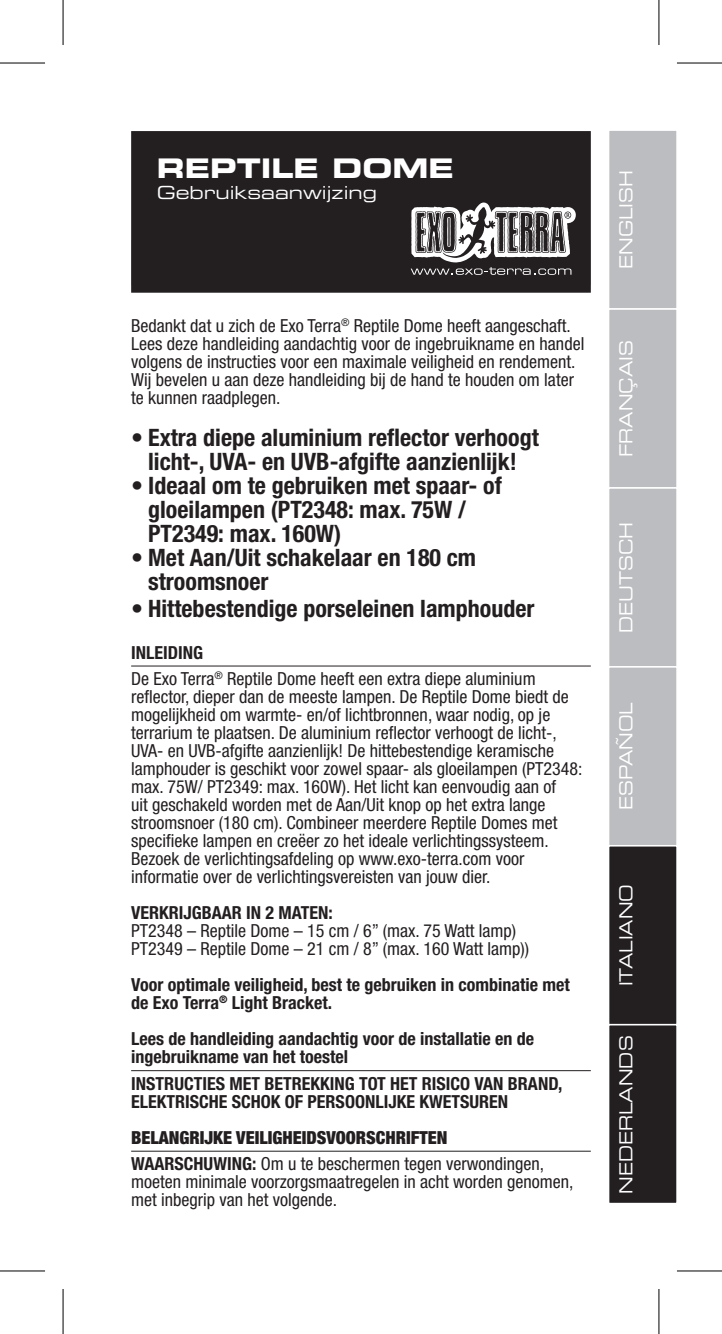
<style>
.page{position:relative;width:722px;height:1334px;background:#fff}
.page>*{position:absolute;margin:0;border:0;box-sizing:border-box;transform-origin:0 0}
.t1{font:27px "Eurostile Bold Extended Two";color:#fff}
.t2{font:700 condensed 24px/24px "Helvetica Neue";color:#231f20}
.t3{font:condensed 18px/18px "Helvetica Neue";color:#231f20}
.t4{font:700 condensed 18px/18px "Helvetica Neue";color:#231f20}
.t5{font:900 condensed 18px/26.4px "Helvetica Neue";color:#231f20}
.t6{font:18px "Eurostile Extended Two";color:#fff;scale:.9 1}
.t7{font:18px "Eurostile Extended Two";color:#fff}
.s1{font-weight:700}
.s2{font-weight:400}
</style>
<div class="page">
<div style="left:607px;top:129px;width:70px;height:181px;background:#bcbdc0;border:2px solid #fff"></div>
<div style="left:607px;top:308px;width:70px;height:180px;background:#bcbdc0;border:2px solid #fff"></div>
<div style="left:607px;top:487px;width:70px;height:180px;background:#bcbdc0;border:2px solid #fff"></div>
<div style="left:607px;top:666px;width:70px;height:180px;background:#bcbdc0;border:2px solid #fff"></div>
<div style="left:608px;top:846px;width:68px;height:178px;background:#231f20"></div>
<div style="left:607px;top:845px;width:70px;height:180px;border:2px solid #fff"></div>
<div style="left:608px;top:1024px;width:68px;height:179px;background:#231f20"></div>
<div style="left:607px;top:1024px;width:70px;height:180px;border:2px solid #fff"></div>
<hr style="left:131px;top:665px;width:459px;height:1px;background:#231f20">
<hr style="left:131px;top:1070px;width:459px;height:1px;background:#231f20">
<hr style="left:131px;top:1150px;width:459px;height:1px;background:#231f20">
<div style="left:133px;top:133px;width:456px;height:158px;background:#231f20"></div>
<div style="left:131px;top:131px;width:459px;height:162px;border:3px solid #231f20"></div>
<svg style="left:410px;top:202px;width:165px;height:73px"></svg>
<svg style="left:659px;top:0;width:1px;height:45px"></svg>
<svg style="left:659px;top:1289px;width:1px;height:45px"></svg>
<hr style="left:0;top:62px;width:45px;height:2px;background:#000">
<hr style="left:676px;top:62px;width:45px;height:2px;background:#000">
<hr style="left:0;top:1270px;width:45px;height:1px;background:#000">
<hr style="left:676px;top:1270px;width:45px;height:1px;background:#000">
<hr style="left:62px;top:0;width:2px;height:45px;background:#000">
<hr style="left:62px;top:1289px;width:2px;height:45px;background:#000">
<hr style="left:658px;top:0;width:1px;height:45px;background:#000">
<hr style="left:658px;top:1289px;width:1px;height:45px;background:#000">
<h1 class="t1" style="left:157px;top:149px;width:298px">REPTILE DOME</h1>
<p class="t7" style="left:157px;top:181px;width:222px">Gebruiksaanwijzing</p>
<p class="t3" style="left:131px;top:316px;width:454px">Bedankt dat u zich de Exo Terra<sup>®</sup> Reptile Dome heeft aangeschaft.<br>Lees deze handleiding aandachtig voor de ingebruikname en handel volgens de instructies voor een maximale veiligheid en rendement.<br>Wij bevelen u aan deze handleiding bij de hand te houden om later te kunnen raadplegen.</p>
<h2 class="t2" style="left:131px;top:425px;width:409px;text-align:center">• Extra diepe aluminium reflector verhoogt licht-, UVA- en UVB-afgifte aanzienlijk!</h2>
<h2 class="t2" style="left:148px;top:473px;width:355px;text-indent:-17px">• Ideaal om te gebruiken met spaar- of gloeilampen (PT2348: max. 75W /<br>PT2349: max. 160W)</h2>
<h2 class="t2" style="left:148px;top:545px;width:329px;text-indent:-17px">• Met Aan/Uit schakelaar en 180 cm stroomsnoer</h2>
<h2 class="t2" style="left:131px;top:596px;width:404px">• Hittebestendige porseleinen lamphouder</h2>
<p class="t3" style="left:131px;top:639px;width:406px;line-height:26.4px"><span class="s1">INLEIDING<br></span>De Exo Terra<sup>®</sup> Reptile Dome heeft een extra diepe aluminium</p>
<p class="t3" style="left:131px;top:688px;width:452px">reflector, dieper dan de meeste lampen. De Reptile Dome biedt de mogelijkheid om warmte- en/of lichtbronnen, waar nodig, op je terrarium te plaatsen. De aluminium reflector verhoogt de licht-, UVA- en UVB-afgifte aanzienlijk! De hittebestendige keramische lamphouder is geschikt voor zowel spaar- als gloeilampen (PT2348: max. 75W/ PT2349: max. 160W). Het licht kan eenvoudig aan of<br>uit geschakeld worden met de Aan/Uit knop op het extra lange stroomsnoer (180 cm). Combineer meerdere Reptile Domes met specifieke lampen en creëer zo het ideale verlichtingssysteem.<br>Bezoek de verlichtingsafdeling op www.exo-terra.com voor informatie over de verlichtingsvereisten van jouw dier.</p>
<p class="t4" style="left:131px;top:903px;width:203px">VERKRIJGBAAR IN 2 MATEN:</p>
<p class="t3" style="left:131px;top:922px;width:399px">PT2348 – Reptile Dome – 15 cm / 6” (max. 75 Watt lamp)<br>PT2349 – Reptile Dome – 21 cm / 8” (max. 160 Watt lamp))</p>
<p class="t4" style="left:131px;top:975px;width:440px">Voor optimale veiligheid, best te gebruiken in combinatie met de Exo Terra<sup>®</sup> Light Bracket.</p>
<p class="t4" style="left:131px;top:1029px;width:404px">Lees de handleiding aandachtig voor de installatie en de ingebruikname van het toestel</p>
<p class="t4" style="left:131px;top:1074px;width:432px">INSTRUCTIES MET BETREKKING TOT HET RISICO VAN BRAND,<br>ELEKTRISCHE SCHOK OF PERSOONLIJKE KWETSUREN</p>
<p class="t5" style="left:131px;top:1124px;width:414px">BELANGRIJKE VEILIGHEIDSVOORSCHRIFTEN<br><span class="s1">WAARSCHUWING:</span> <span class="s2">Om u te beschermen tegen verwondingen,</span></p>
<p class="t3" style="left:131px;top:1173px;width:443px">moeten minimale voorzorgsmaatregelen in acht worden genomen, met inbegrip van het volgende.</p>
<p class="t6" style="left:613px;top:269px;width:111px;rotate:-90deg">ENGLISH</p>
<p class="t6" style="left:613px;top:457px;width:132px;rotate:-90deg">FRANÇAIS</p>
<p class="t6" style="left:613px;top:633px;width:125px;rotate:-90deg">DEUTSCH</p>
<p class="t6" style="left:613px;top:810px;width:122px;rotate:-90deg">ESPAÑOL</p>
<p class="t6" style="left:613px;top:986px;width:115px;rotate:-90deg">ITALIANO</p>
<p class="t6" style="left:613px;top:1193px;width:177px;rotate:-90deg">NEDERLANDS</p>
</div>
